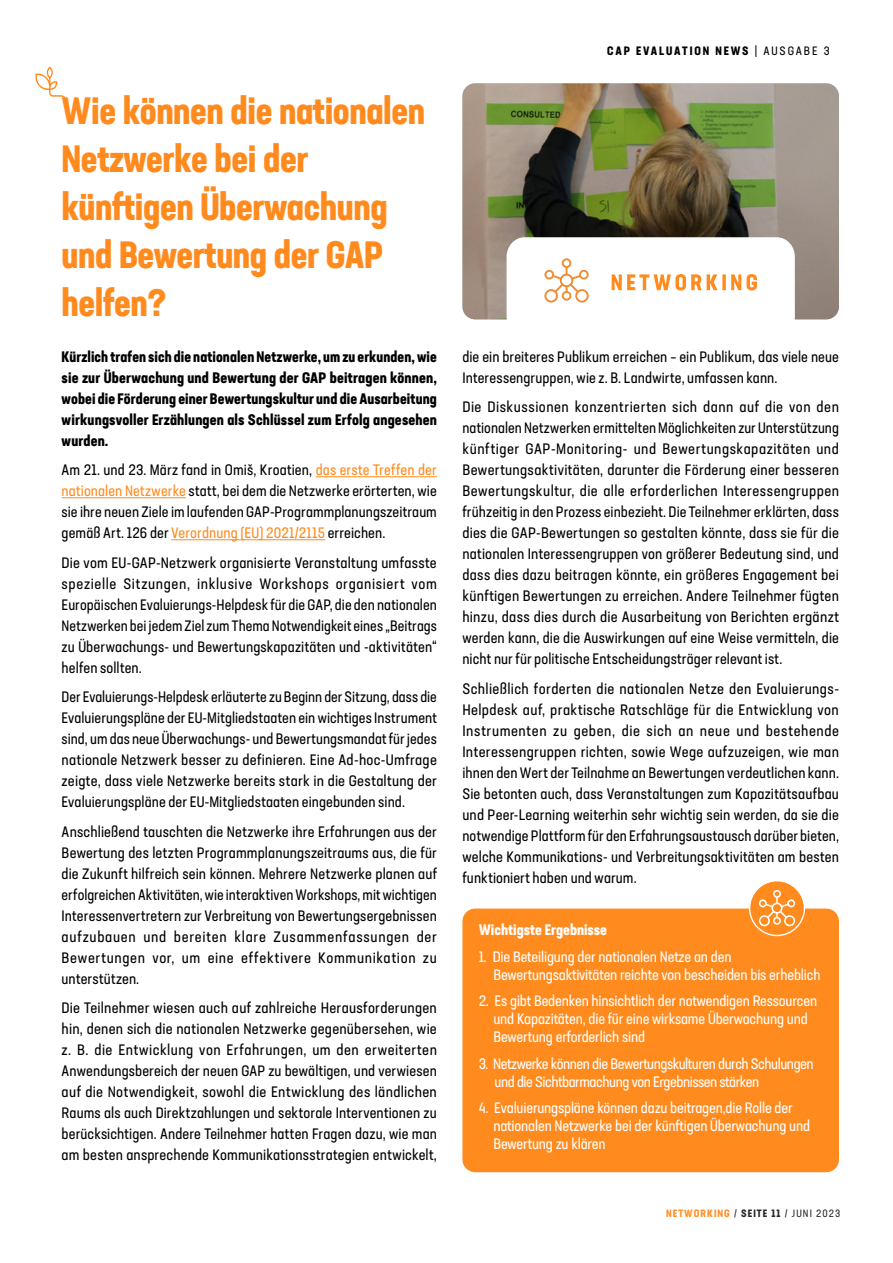
<style>
.page{position:relative;width:893px;height:1263px;background:#fff}
.page>*{position:absolute;margin:0;border:0;box-sizing:border-box;transform-origin:0 0}
.t1{font:700 condensed 37.5px/48px "Neusa Next Std";letter-spacing:-.01em;color:#ff8b1f}
.t2{font:condensed 15px/21px "Neusa Next Std";letter-spacing:.01em;color:#000;text-align:justify}
.t3{font:condensed 15px/18px "Neusa Next Std";letter-spacing:-.01em;color:#fff}
.t4{font:700 condensed 15px/21px "Neusa Next Std";letter-spacing:.01em;color:#000;text-align:justify}
.t5{font:condensed 15px/18px "Neusa Next Std";letter-spacing:-.03em;color:#fff}
.t6{font:700 condensed 15px "Neusa Next Std";color:#fff}
.t7{font:700 condensed 12px "Neusa Next Std";letter-spacing:.16em;color:#000}
.t8{font:700 condensed 10.5px "Neusa Next Std";letter-spacing:.1em;color:#ff912a}
.s1{color:#ff8b1f}
.s2{font-weight:400}
.s3{font-weight:400;color:#282827}
.s4{color:#282827}
</style>
<div class="page">
<hr style="left:316px;top:476px;width:121px;height:1px;background:#ff8b1f">
<hr style="left:62px;top:497px;width:124px;height:1px;background:#ff8b1f">
<hr style="left:171px;top:539px;width:154px;height:1px;background:#ff8b1f">
<svg style="left:35px;top:66px;width:32px;height:36px"></svg>
<div style="left:462px;top:908px;width:377px;height:264px;background:#ff8b1f;border-radius:13px"></div>
<div style="left:750px;top:881px;width:54px;height:54px;background:#ff8b1f;border-radius:50%"></div>
<div style="left:749px;top:880px;width:56px;height:56px;border:1px solid #fff;border-radius:50%"></div>
<svg style="left:759px;top:890px;width:36px;height:36px"></svg>
<img style="left:462px;top:83px;width:377px;height:236px">
<svg style="left:507px;top:237px;width:288px;height:83px"></svg>
<h1 class="t1" style="left:62px;top:86px;width:365px">Wie können die nationalen<br>Netzwerke bei der künftigen Überwachung und Bewertung der GAP helfen?</h1>
<p class="t4" style="left:62px;top:346px;width:377px">Kürzlich trafen sich die nationalen Netzwerke, um zu erkunden, wie sie zur Überwachung und Bewertung der GAP beitragen können, wobei die Förderung einer Bewertungskultur und die Ausarbeitung wirkungsvoller Erzählungen als Schlüssel zum Erfolg angesehen wurden.</p>
<p class="t2" style="left:62px;top:459px;width:377px">Am 21. und 23. März fand in Omiš, Kroatien, <span class="s1">das erste Treffen der nationalen Netzwerke</span> statt, bei dem die Netzwerke erörterten, wie sie ihre neuen Ziele im laufenden GAP-Programmplanungszeitraum gemäß Art. 126 der <span class="s1">Verordnung (EU) 2021/2115</span> erreichen.</p>
<p class="t2" style="left:62px;top:552px;width:377px">Die vom EU-GAP-Netzwerk organisierte Veranstaltung umfasste spezielle Sitzungen, inklusive Workshops organisiert vom Europäischen Evaluierungs-Helpdesk für die GAP, die den nationalen Netzwerken bei jedem Ziel zum Thema Notwendigkeit eines „Beitrags zu Überwachungs- und Bewertungskapazitäten und -aktivitäten“ helfen sollten.</p>
<p class="t2" style="left:62px;top:686px;width:377px">Der Evaluierungs-Helpdesk erläuterte zu Beginn der Sitzung, dass die Evaluierungspläne der EU-Mitgliedstaaten ein wichtiges Instrument sind, um das neue Überwachungs- und Bewertungsmandat für jedes nationale Netzwerk besser zu definieren. Eine Ad-hoc-Umfrage zeigte, dass viele Netzwerke bereits stark in die Gestaltung der Evaluierungspläne der EU-Mitgliedstaaten eingebunden sind.</p>
<p class="t2" style="left:62px;top:821px;width:377px">Anschließend tauschten die Netzwerke ihre Erfahrungen aus der Bewertung des letzten Programmplanungszeitraums aus, die für die Zukunft hilfreich sein können. Mehrere Netzwerke planen auf erfolgreichen Aktivitäten, wie interaktiven Workshops, mit wichtigen Interessenvertretern zur Verbreitung von Bewertungsergebnissen aufzubauen und bereiten klare Zusammenfassungen der Bewertungen vor, um eine effektivere Kommunikation zu unterstützen.</p>
<p class="t2" style="left:62px;top:997px;width:377px">Die Teilnehmer wiesen auch auf zahlreiche Herausforderungen hin, denen sich die nationalen Netzwerke gegenübersehen, wie z. B. die Entwicklung von Erfahrungen, um den erweiterten Anwendungsbereich der neuen GAP zu bewältigen, und verwiesen auf die Notwendigkeit, sowohl die Entwicklung des ländlichen Raums als auch Direktzahlungen und sektorale Interventionen zu berücksichtigen. Andere Teilnehmer hatten Fragen dazu, wie man am besten ansprechende Kommunikationsstrategien entwickelt,</p>
<p class="t7" style="left:607px;top:43px;width:224px">CAP EVALUATION NEWS <span class="s2">| AUSGABE 3</span></p>
<p class="t2" style="left:462px;top:346px;width:378px">die ein breiteres Publikum erreichen – ein Publikum, das viele neue<br>Interessengruppen, wie z. B. Landwirte, umfassen kann.</p>
<p class="t2" style="left:462px;top:396px;width:378px">Die Diskussionen konzentrierten sich dann auf die von den nationalen Netzwerken ermittelten Möglichkeiten zur Unterstützung künftiger GAP-Monitoring- und Bewertungskapazitäten und Bewertungsaktivitäten, darunter die Förderung einer besseren Bewertungskultur, die alle erforderlichen Interessengruppen frühzeitig in den Prozess einbezieht. Die Teilnehmer erklärten, dass dies die GAP-Bewertungen so gestalten könnte, dass sie für die nationalen Interessengruppen von größerer Bedeutung sind, und dass dies dazu beitragen könnte, ein größeres Engagement bei künftigen Bewertungen zu erreichen. Andere Teilnehmer fügten hinzu, dass dies durch die Ausarbeitung von Berichten ergänzt werden kann, die die Auswirkungen auf eine Weise vermitteln, die nicht nur für politische Entscheidungsträger relevant ist.</p>
<p class="t2" style="left:462px;top:678px;width:378px">Schließlich forderten die nationalen Netze den Evaluierungs-Helpdesk auf, praktische Ratschläge für die Entwicklung von Instrumenten zu geben, die sich an neue und bestehende Interessengruppen richten, sowie Wege aufzuzeigen, wie man ihnen den Wert der Teilnahme an Bewertungen verdeutlichen kann.<br>Sie betonten auch, dass Veranstaltungen zum Kapazitätsaufbau und Peer-Learning weiterhin sehr wichtig sein werden, da sie die notwendige Plattform für den Erfahrungsaustausch darüber bieten, welche Kommunikations- und Verbreitungsaktivitäten am besten funktioniert haben und warum.</p>
<p class="t6" style="left:479px;top:920px;width:130px">Wichtigste Ergebnisse</p>
<p class="t3" style="left:493px;top:947px;width:329px;text-indent:-15px">1. Die Beteiligung der nationalen Netze an den<br>Bewertungsaktivitäten reichte von bescheiden bis erheblich</p>
<p class="t3" style="left:493px;top:992px;width:325px;text-indent:-15px">2. Es gibt Bedenken hinsichtlich der notwendigen Ressourcen und Kapazitäten, die für eine wirksame Überwachung und<br>Bewertung erforderlich sind</p>
<p class="t5" style="left:495px;top:1054px;width:321px;text-indent:-16px">3. Netzwerke können die Bewertungskulturen durch Schulungen und die Sichtbarmachung von Ergebnissen stärken</p>
<p class="t3" style="left:493px;top:1099px;width:318px;text-indent:-15px">4. Evaluierungspläne können dazu beitragen,die Rolle der nationalen Netzwerke bei der künftigen Überwachung und<br>Bewertung zu klären</p>
<p class="t8" style="left:666px;top:1206px;width:176px">NETWORKING <span class="s3">/</span> <span class="s4">SEITE 11</span> <span class="s3">/ JUNI 2023</span></p>
</div>
